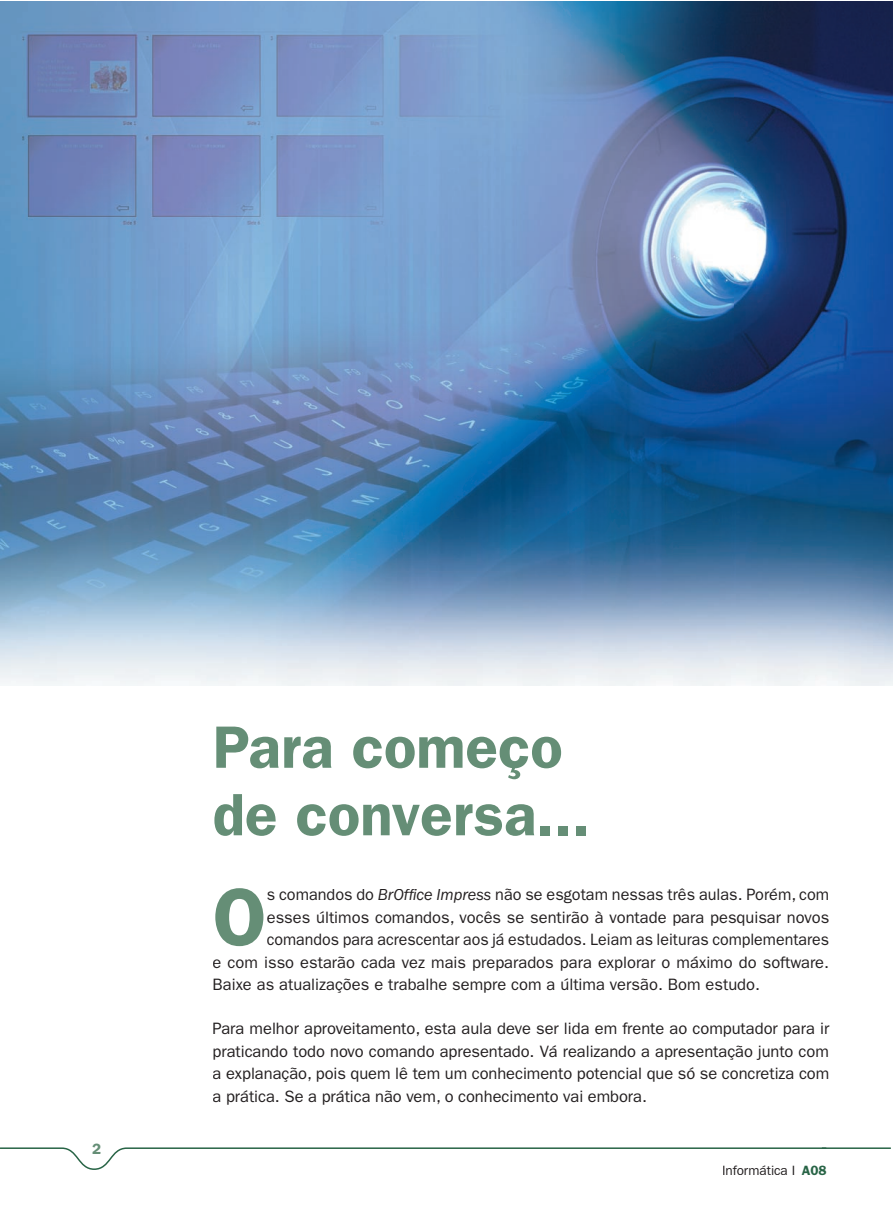
<style>
.page{position:relative;width:893px;height:1212px;background:#fff}
.page>*{position:absolute;margin:0;border:0;box-sizing:border-box;transform-origin:0 0}
.t1{font:600 82.05px "Franklin Gothic LT";color:#658e76}
.t2{font:600 60px/67.5px "Franklin Gothic LT";color:#658e76}
.t3{font:16.5px/22.5px "Franklin Gothic LT";color:#231f20;text-align:justify}
.t4{font:600 15px "Franklin Gothic LT";color:#658e76}
.t5{font:13.5px "Franklin Gothic LT";letter-spacing:-.005em;color:#231f20}
.s1{font-style:italic}
.s2{font-weight:600;color:#286446}
</style>
<div class="page">
<img style="left:0;top:1px;width:893px;height:685px">
<svg style="left:0;top:1147px;width:822px;height:23px"></svg>
<hr style="left:822px;top:1147px;width:69px;height:2px;background:#286446">
<p class="t4" style="left:92px;top:1140px;width:10px">2</p>
<h2 class="t2" style="left:213px;top:713px;width:379px">Para começo de conversa...</h2>
<h1 class="t1" style="left:213px;top:869px;width:56px">O</h1>
<p class="t3" style="left:267px;top:883px;width:564px">s comandos do <span class="s1">BrOffice Impress</span> não se esgotam nessas três aulas. Porém, com</p>
<p class="t3" style="left:267px;top:906px;width:564px">esses últimos comandos, vocês se sentirão à vontade para pesquisar novos</p>
<p class="t3" style="left:267px;top:928px;width:564px">comandos para acrescentar aos já estudados. Leiam as leituras complementares</p>
<p class="t3" style="left:213px;top:951px;width:618px">e com isso estarão cada vez mais preparados para explorar o máximo do software.</p>
<p class="t3" style="left:213px;top:973px;width:549px">Baixe as atualizações e trabalhe sempre com a última versão. Bom estudo.</p>
<p class="t3" style="left:213px;top:1017px;width:618px">Para melhor aproveitamento, esta aula deve ser lida em frente ao computador para ir praticando todo novo comando apresentado. Vá realizando a apresentação junto com a explanação, pois quem lê tem um conhecimento potencial que só se concretiza com a prática. Se a prática não vem, o conhecimento vai embora.</p>
<p class="t5" style="left:722px;top:1162px;width:106px">Informática I <span class="s2">A08</span></p>
</div>
